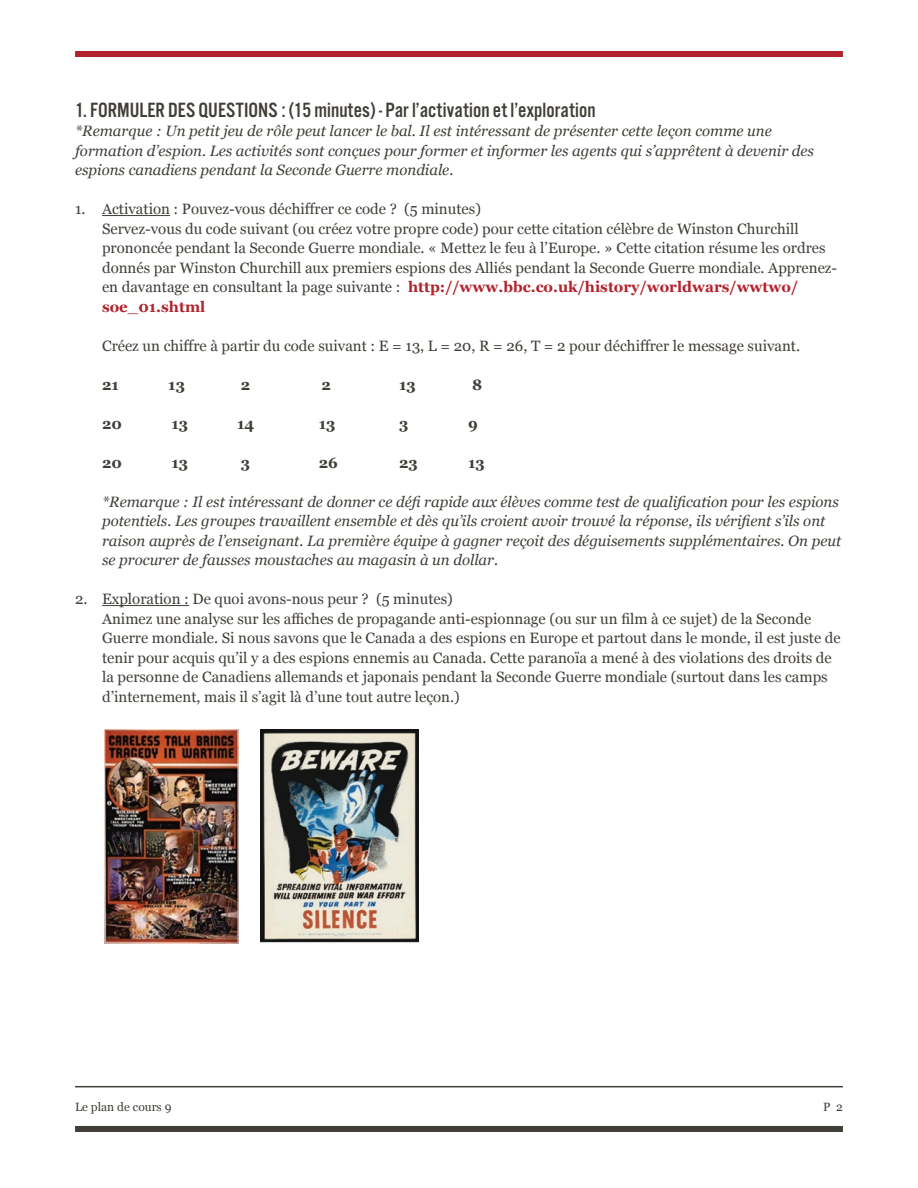
<style>
.page{position:relative;width:918px;height:1188px;background:#fff}
.page>*{position:absolute;margin:0;border:0;box-sizing:border-box;transform-origin:0 0}
.t1{font:21.45px "Alternate Got No 3 D";color:#413e38}
.t2{font:15px/19.5px "Georgia";color:#413e38}
.t3{font:italic 15px/19.5px "Georgia";color:#413e38}
.t4{font:700 15px "Georgia";color:#413e38}
.t5{font:12px "Georgia";color:#413e38}
.s1{font-weight:700;color:#b1232d}
</style>
<div class="page">
<div style="left:75px;top:51px;width:768px;height:6px;background:#b1232d"></div>
<div style="left:75px;top:1126px;width:768px;height:6px;background:#413e38"></div>
<hr style="left:75px;top:1086px;width:768px;height:1px;background:#413e38">
<hr style="left:102px;top:215px;width:68px;height:1px;background:#413e38">
<hr style="left:102px;top:605px;width:87px;height:1px;background:#413e38">
<img style="left:105px;top:730px;width:134px;height:214px">
<img style="left:260px;top:730px;width:159px;height:213px">
<h1 class="t1" style="left:75px;top:98px;width:522px">1. FORMULER DES QUESTIONS : (15 minutes) - Par l’activation et l’exploration</h1>
<p class="t3" style="left:75px;top:121px;width:741px">*Remarque : Un petit jeu de rôle peut lancer le bal. Il est intéressant de présenter cette leçon comme une formation d’espion. Les activités sont conçues pour former et informer les agents qui s’apprêtent à devenir des espions canadiens pendant la Seconde Guerre mondiale.</p>
<p class="t2" style="left:102px;top:199px;width:737px;text-indent:-27px">1. Activation : Pouvez-vous déchiffrer ce code ? (5 minutes)<br>Servez-vous du code suivant (ou créez votre propre code) pour cette citation célèbre de Winston Churchill prononcée pendant la Seconde Guerre mondiale. « Mettez le feu à l’Europe. » Cette citation résume les ordres donnés par Winston Churchill aux premiers espions des Alliés pendant la Seconde Guerre mondiale. Apprenez&shy;en davantage en consultant la page suivante : <span class="s1">http://www.bbc.co.uk/history/worldwars/wwtwo/ soe_01.shtml</span></p>
<p class="t2" style="left:102px;top:335px;width:700px">Créez un chiffre à partir du code suivant : E = 13, L = 20, R = 26, T = 2 pour déchiffrer le message suivant.</p>
<p class="t4" style="left:102px;top:373px;width:18px">21</p>
<p class="t4" style="left:168px;top:373px;width:18px">13</p>
<p class="t4" style="left:241px;top:373px;width:11px">2</p>
<p class="t4" style="left:322px;top:373px;width:11px">2</p>
<p class="t4" style="left:399px;top:373px;width:18px">13</p>
<p class="t4" style="left:472px;top:373px;width:12px">8</p>
<p class="t4" style="left:102px;top:412px;width:21px">20</p>
<p class="t4" style="left:171px;top:412px;width:18px">13</p>
<p class="t4" style="left:237px;top:412px;width:19px">14</p>
<p class="t4" style="left:319px;top:412px;width:18px">13</p>
<p class="t4" style="left:399px;top:412px;width:11px">3</p>
<p class="t4" style="left:468px;top:412px;width:11px">9</p>
<p class="t4" style="left:102px;top:451px;width:21px">20</p>
<p class="t4" style="left:171px;top:451px;width:18px">13</p>
<p class="t4" style="left:241px;top:451px;width:11px">3</p>
<p class="t4" style="left:319px;top:451px;width:21px">26</p>
<p class="t4" style="left:399px;top:451px;width:20px">23</p>
<p class="t4" style="left:468px;top:451px;width:18px">13</p>
<p class="t3" style="left:102px;top:491px;width:741px">*Remarque : Il est intéressant de donner ce défi rapide aux élèves comme test de qualification pour les espions potentiels. Les groupes travaillent ensemble et dès qu’ils croient avoir trouvé la réponse, ils vérifient s’ils ont raison auprès de l’enseignant. La première équipe à gagner reçoit des déguisements supplémentaires. On peut se procurer de fausses moustaches au magasin à un dollar.</p>
<p class="t2" style="left:102px;top:589px;width:740px;text-indent:-27px">2. Exploration : De quoi avons-nous peur ? (5 minutes)<br>Animez une analyse sur les affiches de propagande anti-espionnage (ou sur un film à ce sujet) de la Seconde Guerre mondiale. Si nous savons que le Canada a des espions en Europe et partout dans le monde, il est juste de tenir pour acquis qu’il y a des espions ennemis au Canada. Cette paranoïa a mené à des violations des droits de la personne de Canadiens allemands et japonais pendant la Seconde Guerre mondiale (surtout dans les camps d’internement, mais il s’agit là d’une tout autre leçon.)</p>
<p class="t5" style="left:75px;top:1098px;width:98px">Le plan de cours 9</p>
<p class="t5" style="left:823px;top:1098px;width:21px">P 2</p>
</div>
